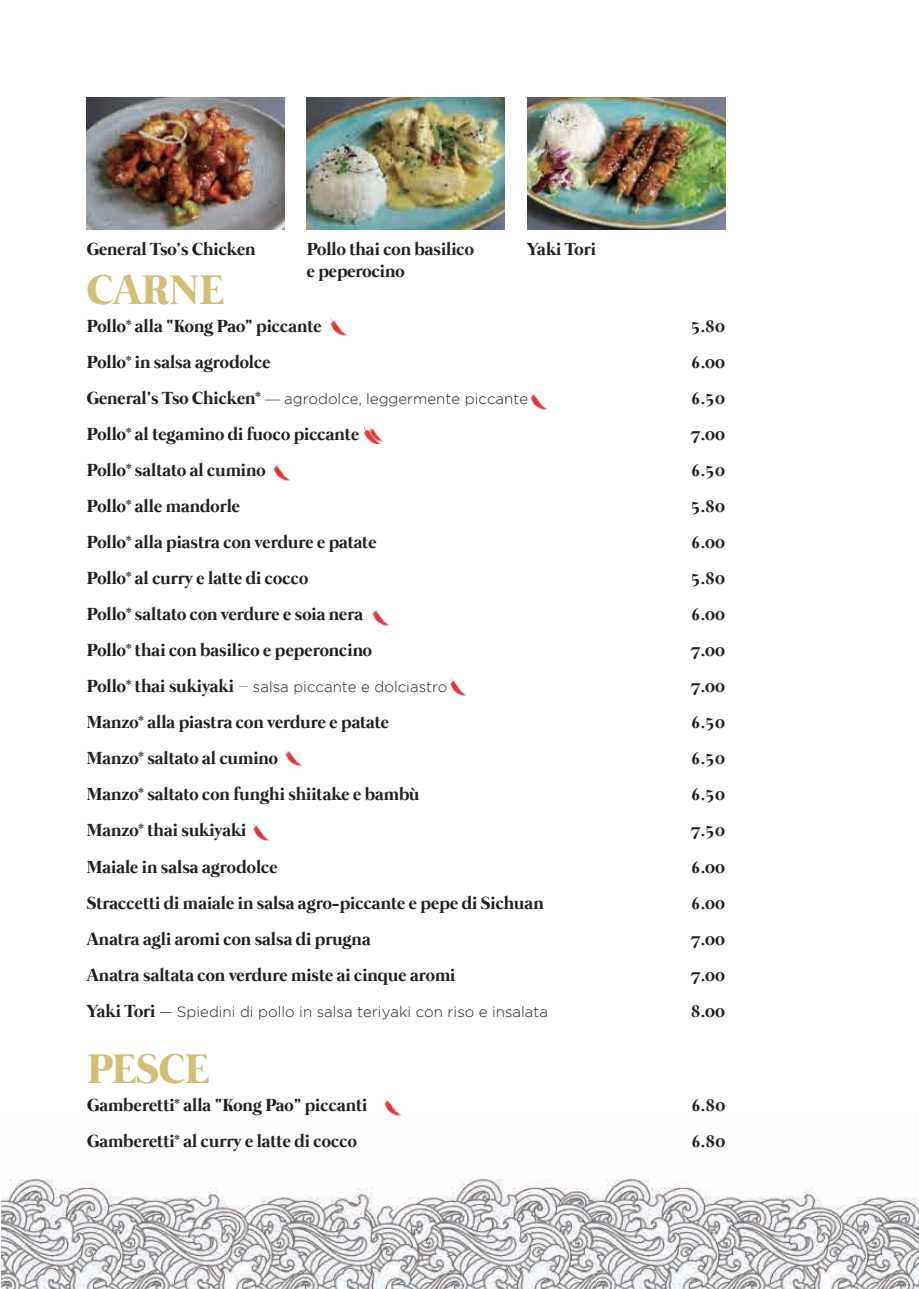
<style>
.page{position:relative;width:919px;height:1289px;background:#fff}
.page>*{position:absolute;margin:0;border:0;box-sizing:border-box;transform-origin:0 0}
.t1{font:700 42.6px "Mermaid";color:#d2bf76}
.t2{font:700 18px/36px "Mermaid";color:#231f20}
.t3{font:300 15px "Gotham";color:#231f20}
.s1{font-family:"Mermaid";font-weight:700;font-size:18px}
.s2{font-family:"Brand";font-weight:400;font-size:18px}
</style>
<div class="page">
<img style="left:2px;top:1114px;width:916px;height:174px">
<img style="left:87px;top:98px;width:198px;height:132px">
<img style="left:330px;top:318px;width:16px;height:18px">
<img style="left:530px;top:393px;width:16px;height:17px">
<img style="left:364px;top:426px;width:20px;height:18px">
<img style="left:372px;top:608px;width:16px;height:18px">
<img style="left:273px;top:463px;width:16px;height:18px">
<img style="left:450px;top:679px;width:16px;height:17px">
<img style="left:253px;top:823px;width:16px;height:18px">
<img style="left:285px;top:749px;width:16px;height:17px">
<img style="left:381px;top:1098px;width:19px;height:19px">
<img style="left:307px;top:98px;width:197px;height:132px">
<img style="left:527px;top:98px;width:198px;height:132px">
<p class="t2" style="left:87px;top:232px;width:170px">General Tso’s Chicken</p>
<p class="t2" style="left:307px;top:239px;width:169px;line-height:21.6px">Pollo thai con basilico e peperocino</p>
<p class="t2" style="left:527px;top:232px;width:70px">Yaki Tori</p>
<h1 class="t1" style="left:87px;top:266px;width:138px">CARNE</h1>
<p class="t2" style="left:87px;top:309px;width:236px">Pollo* alla “Kong Pao” piccante<br>Pollo* in salsa agrodolce</p>
<p class="t3" style="left:87px;top:391px;width:443px"><span class="s1">General’s Tso Chicken* —</span> agrodolce, leggermente piccante</p>
<p class="t2" style="left:87px;top:417px;width:291px">Pollo* al tegamino di fuoco piccante<br>Pollo* saltato al cumino<br>Pollo* alle mandorle<br>Pollo* alla piastra con verdure e patate<br>Pollo* al curry e latte di cocco<br>Pollo* saltato con verdure e soia nera<br>Pollo* thai con basilico e peperoncino</p>
<p class="t3" style="left:87px;top:679px;width:362px"><span class="s1">Pollo* thai sukiyaki</span> <span class="s2">—</span> salsa piccante e dolciastro</p>
<p class="t2" style="left:87px;top:705px;width:458px">Manzo* alla piastra con verdure e patate<br>Manzo* saltato al cumino<br>Manzo* saltato con funghi shiitake e bambù<br>Manzo* thai sukiyaki<br>Maiale in salsa agrodolce<br>Straccetti di maiale in salsa agro-piccante e pepe di Sichuan Anatra agli aromi con salsa di prugna<br>Anatra saltata con verdure miste ai cinque aromi</p>
<p class="t3" style="left:87px;top:1003px;width:462px"><span class="s1">Yaki Tori</span> — Spiedini di pollo in salsa teriyaki con riso e insalata</p>
<h1 class="t1" style="left:87px;top:1044px;width:123px">PESCE</h1>
<p class="t2" style="left:87px;top:1088px;width:282px">Gamberetti* alla “Kong Pao” piccanti<br>Gamberetti* al curry e latte di cocco</p>
<p class="t2" style="left:690px;top:309px;width:36px;text-align:justify">5.80<br>6.00<br>6.50<br>7.00<br>6.50<br>5.80<br>6.00<br>5.80<br>6.00<br>7.00<br>7.00<br>6.50<br>6.50<br>6.50<br>7.50<br>6.00<br>6.00<br>7.00<br>7.00<br>8.00</p>
<p class="t2" style="left:691px;top:1088px;width:36px">6.80<br>6.80</p>
</div>
